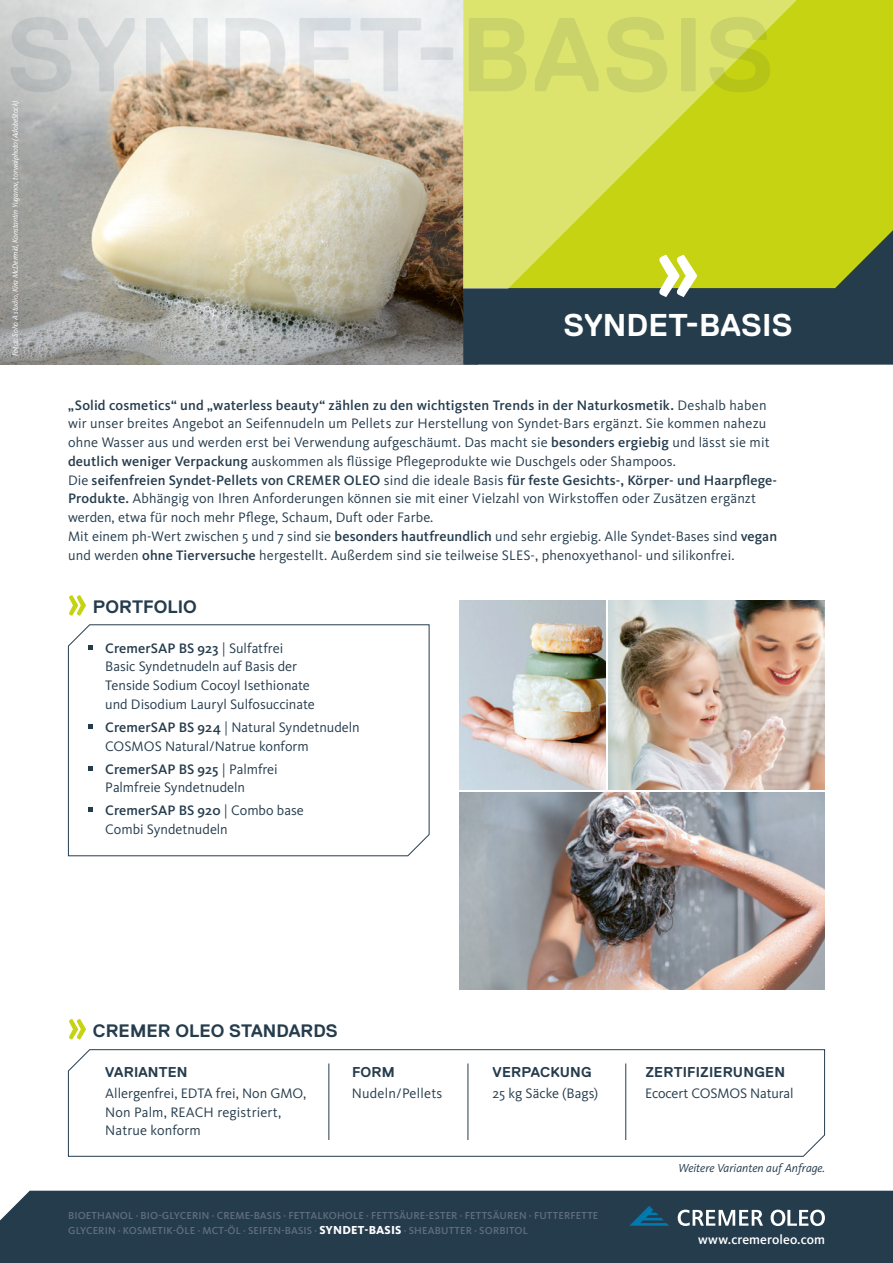
<style>
.page{position:relative;width:893px;height:1263px;background:#fff}
.page>*{position:absolute;margin:0;border:0;box-sizing:border-box;transform-origin:0 0}
.t1{font:700 31.5px "Replica Pro";letter-spacing:.005em;color:#fff}
.t2{font:700 18px "Replica Pro";letter-spacing:.005em;color:#253c4d}
.t3{font:14.25px/18.8px "Kievit OT";letter-spacing:.01em;color:#253c4d}
.t4{font:700 14.25px "Replica Pro";letter-spacing:.015em;color:#253c4d}
.t5{font:14.25px "Kievit OT";letter-spacing:-.01em;color:#253c4d}
.t6{font:500 13.5px "Kievit OT";letter-spacing:.005em;color:#fff}
.t7{font:italic 12px "Kievit OT";color:#253c4d}
.t8{font:500 10.5px/15px "Kievit OT";letter-spacing:.015em;color:#606e7f}
.t9{font:italic 7.8px "Kievit OT";letter-spacing:-.01em;color:#fff}
.s1{font-weight:500}
.s2{font-weight:800;font-size:12px;color:#fff}
</style>
<div class="page">
<div style="left:0;top:1191px;width:893px;height:72px;background:#253c4d"></div>
<svg style="left:629px;top:1206px;width:40px;height:20px"></svg>
<svg style="left:678px;top:1209px;width:85px;height:17px"></svg>
<svg style="left:771px;top:1209px;width:54px;height:17px"></svg>
<img style="left:0;top:0;width:463px;height:365px">
<div style="left:463px;top:288px;width:430px;height:77px;background:#253c4d"></div>
<svg style="left:463px;top:0;width:430px;height:288px;background:#cad532"></svg>
<img style="left:459px;top:601px;width:146px;height:189px">
<img style="left:608px;top:601px;width:217px;height:189px">
<img style="left:459px;top:793px;width:366px;height:196px">
<svg style="left:68px;top:624px;width:362px;height:232px"></svg>
<svg style="left:88px;top:645px;width:4px;height:4px"></svg>
<svg style="left:88px;top:724px;width:4px;height:5px"></svg>
<svg style="left:88px;top:766px;width:4px;height:4px"></svg>
<svg style="left:88px;top:808px;width:4px;height:4px"></svg>
<svg style="left:69px;top:595px;width:17px;height:21px"></svg>
<svg style="left:68px;top:1049px;width:757px;height:108px"></svg>
<hr style="left:468px;top:1063px;width:1px;height:77px;background:#253c4d">
<hr style="left:625px;top:1063px;width:1px;height:77px;background:#253c4d">
<hr style="left:328px;top:1063px;width:1px;height:77px;background:#253c4d">
<svg style="left:69px;top:1019px;width:17px;height:21px"></svg>
<svg style="left:659px;top:255px;width:38px;height:42px"></svg>
<svg style="left:11px;top:17px;width:759px;height:75px;background:#d8daa8"></svg>
<p class="t9" style="left:10px;top:356px;width:257px;rotate:-90deg">Fotos: Soho A studio, Kira McDermid, Konstantin Yuganov, torwaiphoto (AdobeStock)</p>
<h1 class="t1" style="left:564px;top:307px;width:231px">SYNDET-BASIS</h1>
<p class="t3" style="left:68px;top:396px;width:711px"><span class="s1">„Solid cosmetics“ und „waterless beauty“ zählen zu den wichtigsten Trends in der Naturkosmetik.</span> Deshalb haben wir unser breites Angebot an Seifennudeln um Pellets zur Herstellung von Syndet-Bars ergänzt. Sie kommen nahezu ohne Wasser aus und werden erst bei Verwendung aufgeschäumt. Das macht sie <span class="s1">besonders ergiebig</span> und lässt sie mit <span class="s1">deutlich weniger Verpackung</span> auskommen als flüssige Pflegeprodukte wie Duschgels oder Shampoos.<br>Die <span class="s1">seifenfreien Syndet-Pellets von CREMER OLEO</span> sind die ideale Basis <span class="s1">für feste Gesichts-, Körper- und Haarpflege-Produkte.</span> Abhängig von Ihren Anforderungen können sie mit einer Vielzahl von Wirkstoffen oder Zusätzen ergänzt werden, etwa für noch mehr Pflege, Schaum, Duft oder Farbe.<br>Mit einem ph-Wert zwischen 5 und 7 sind sie <span class="s1">besonders hautfreundlich</span> und sehr ergiebig. Alle Syndet-Bases sind <span class="s1">vegan </span>und werden <span class="s1">ohne Tierversuche</span> hergestellt. Außerdem sind sie teilweise SLES-, phenoxyethanol- und silikonfrei.</p>
<p class="t2" style="left:93px;top:596px;width:106px">PORTFOLIO</p>
<p class="t3" style="left:105px;top:639px;width:211px"><span class="s1">CremerSAP BS 923</span> | Sulfatfrei Basic Syndetnudeln auf Basis der Tenside Sodium Cocoyl Isethionate und Disodium Lauryl Sulfosuccinate</p>
<p class="t3" style="left:105px;top:718px;width:256px"><span class="s1">CremerSAP BS 924</span> | Natural Syndetnudeln<br>COSMOS Natural/Natrue konform</p>
<p class="t3" style="left:105px;top:760px;width:174px"><span class="s1">CremerSAP BS 925</span> | Palmfrei<br>Palmfreie Syndetnudeln</p>
<p class="t3" style="left:105px;top:801px;width:200px"><span class="s1">CremerSAP BS 920</span> | Combo base<br>Combi Syndetnudeln</p>
<p class="t2" style="left:93px;top:1020px;width:246px">CREMER OLEO STANDARDS</p>
<p class="t4" style="left:105px;top:1064px;width:84px">VARIANTEN</p>
<p class="t3" style="left:105px;top:1084px;width:202px">Allergenfrei, EDTA frei, Non GMO,<br>Non Palm, REACH registriert,<br>Natrue konform</p>
<p class="t4" style="left:352px;top:1064px;width:44px">FORM</p>
<p class="t3" style="left:352px;top:1084px;width:92px">Nudeln/Pellets</p>
<p class="t4" style="left:493px;top:1064px;width:101px">VERPACKUNG</p>
<p class="t3" style="left:493px;top:1084px;width:107px">25 kg Säcke (Bags)</p>
<p class="t8" style="left:68px;top:1208px;width:532px">BIOETHANOL · BIO-GLYCERIN · CREME-BASIS · FETTALKOHOLE · FETTSÄURE-ESTER · FETTSÄUREN · FUTTERFETTE<br>GLYCERIN · KOSMETIK-ÖLE · MCT-ÖL · SEIFEN-BASIS · <span class="s2">SYNDET-BASIS</span> · SHEABUTTER · SORBITOL</p>
<p class="t4" style="left:645px;top:1064px;width:141px">ZERTIFIZIERUNGEN</p>
<p class="t5" style="left:645px;top:1085px;width:150px">Ecocert COSMOS Natural</p>
<p class="t7" style="left:679px;top:1161px;width:148px">Weitere Varianten auf Anfrage.</p>
<p class="t6" style="left:698px;top:1231px;width:128px">www.cremeroleo.com</p>
</div>
